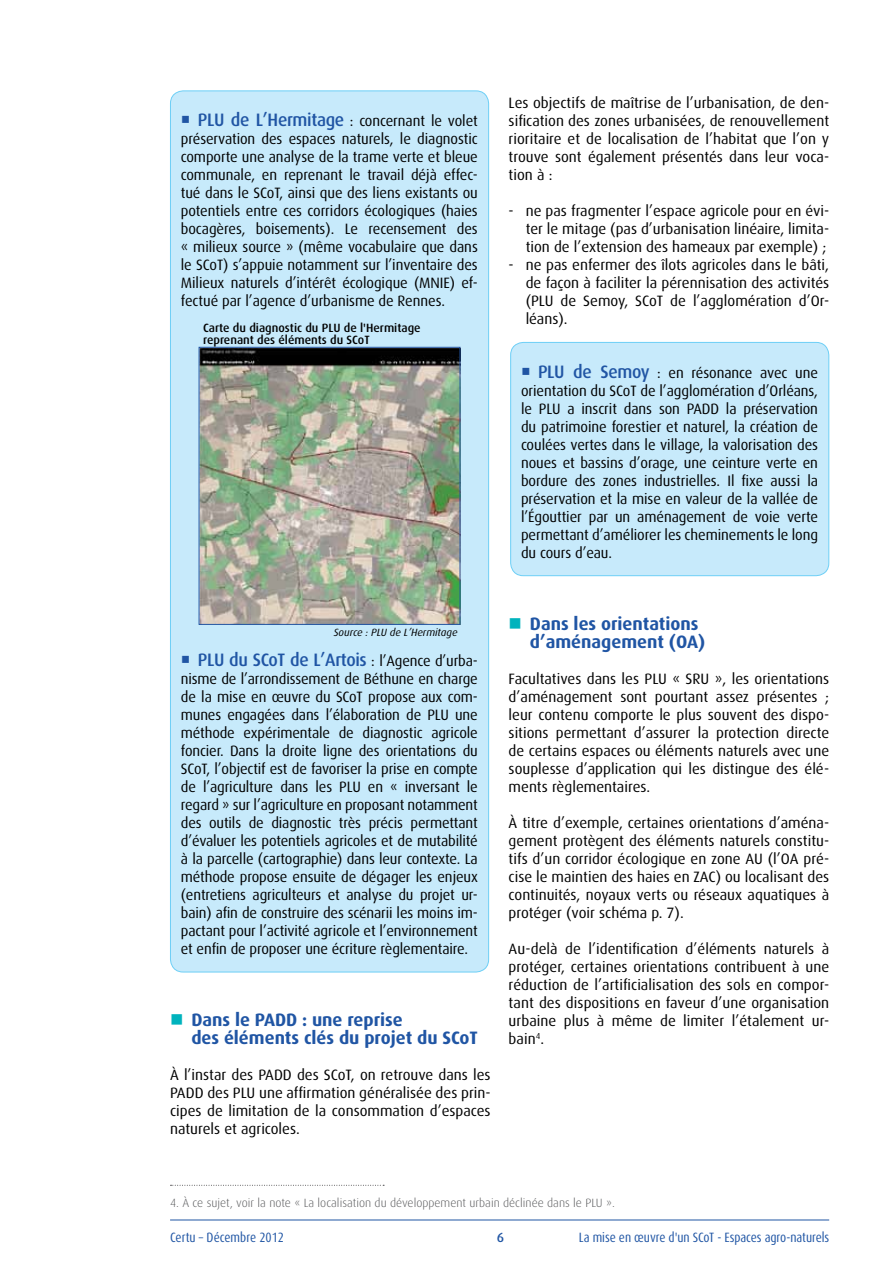
<style>
.page{position:relative;width:893px;height:1263px;background:#fff}
.page>*{position:absolute;margin:0;border:0;box-sizing:border-box;transform-origin:0 0}
.t1{font:700 18px/18px "Dax OT";color:#2055a4}
.t2{font:500 18px "Dax OT";letter-spacing:-.02em;color:#2055a4}
.t3{font:15px/18px "Dax OT";color:#000;text-align:justify}
.t4{font:condensed 13.5px "Dax OT";letter-spacing:-.005em;color:#2055a4}
.t5{font:500 13.5px "Dax OT";color:#2055a4}
.t6{font:300 12px "Dax OT";color:#58595b}
.t7{font:500 12px/12px "Dax OT";color:#000}
.t8{font:italic 10.5px "Dax OT";color:#000}
.s1{font-weight:500;font-size:18px;color:#2055a4}
.s2{font-weight:400;font-size:15px;color:#000}
</style>
<div class="page">
<hr style="left:170px;top:1219px;width:659px;height:1px;background:#2055a4">
<div style="left:170px;top:91px;width:319px;height:881px;background:#c7eafb;border-radius:13px"></div>
<img style="left:201px;top:349px;width:257px;height:274px">
<div style="left:199px;top:347px;width:261px;height:278px;border:1px solid #2055a4"></div>
<div style="left:511px;top:342px;width:318px;height:234px;background:#c7eafb;border-radius:13px"></div>
<div style="left:510px;top:342px;width:319px;height:234px;border:1px solid #6dcff6;border-radius:13px"></div>
<svg style="left:171px;top:1185px;width:213px;height:1px"></svg>
<p class="t3" style="left:181px;top:112px;width:299px;text-indent:17px"><span class="s1">PLU de L’Hermitage</span> : concernant le volet préservation des espaces naturels, le diagnostic comporte une analyse de la trame verte et bleue communale, en reprenant le travail déjà effec&shy;tué dans le SCoT, ainsi que des liens existants ou potentiels entre ces corridors écologiques (haies bocagères, boisements). Le recensement des « milieux source » (même vocabulaire que dans le SCoT) s’appuie notamment sur l’inventaire des Milieux naturels d’intérêt écologique (MNIE) ef&shy;fectué par l’agence d’urbanisme de Rennes.</p>
<p class="t7" style="left:203px;top:321px;width:219px">Carte du diagnostic du PLU de l'Hermitage reprenant des éléments du SCoT</p>
<p class="t3" style="left:509px;top:94px;width:322px">Les objectifs de maîtrise de l’urbanisation, de den&shy;sification des zones urbanisées, de renouvellement rioritaire et de localisation de l’habitat que l’on y trouve sont également présentés dans leur voca&shy;tion à :</p>
<p class="t3" style="left:526px;top:202px;width:305px;text-indent:-17px">- ne pas fragmenter l’espace agricole pour en évi&shy;ter le mitage (pas d’urbanisation linéaire, limita&shy;tion de l’extension des hameaux par exemple) ;</p>
<p class="t3" style="left:526px;top:256px;width:305px;text-indent:-17px">- ne pas enfermer des îlots agricoles dans le bâti, de façon à faciliter la pérennisation des activités (PLU de Semoy, SCoT de l’agglomération d’Or&shy;léans).</p>
<p class="t3" style="left:521px;top:364px;width:299px;text-indent:17px"><span class="s1">PLU de Semoy</span> : en résonance avec une orientation du SCoT de l’agglomération d’Orléans, le PLU a inscrit dans son PADD la préservation du patrimoine forestier et naturel, la création de coulées vertes dans le village, la valorisation des noues et bassins d’orage, une ceinture verte en bordure des zones industrielles. Il fixe aussi la préservation et la mise en valeur de la vallée de l’Égouttier par un aménagement de voie verte permettant d’améliorer les cheminements le long du cours d’eau.</p>
<p class="t8" style="left:334px;top:627px;width:125px">Source : PLU de L’Hermitage</p>
<p class="t2" style="left:198px;top:650px;width:281px">PLU du SCoT de L’Artois <span class="s2">: l’Agence d’urba-</span></p>
<p class="t3" style="left:181px;top:670px;width:299px">nisme de l’arrondissement de Béthune en charge de la mise en œuvre du SCoT propose aux com&shy;munes engagées dans l’élaboration de PLU une méthode expérimentale de diagnostic agricole foncier. Dans la droite ligne des orientations du SCoT, l’objectif est de favoriser la prise en compte de l’agriculture dans les PLU en « inversant le regard » sur l’agriculture en proposant notamment des outils de diagnostic très précis permettant d’évaluer les potentiels agricoles et de mutabilité à la parcelle (cartographie) dans leur contexte. La méthode propose ensuite de dégager les enjeux (entretiens agriculteurs et analyse du projet ur&shy;bain) afin de construire des scénarii les moins im&shy;pactant pour l’activité agricole et l’environnement et enfin de proposer une écriture règlementaire.</p>
<p class="t1" style="left:191px;top:1011px;width:288px">Dans le PADD : une reprise<br>des éléments clés du projet du SCoT</p>
<p class="t3" style="left:170px;top:1066px;width:322px">À l’instar des PADD des SCoT, on retrouve dans les PADD des PLU une affirmation généralisée des prin&shy;cipes de limitation de la consommation d’espaces naturels et agricoles.</p>
<p class="t1" style="left:530px;top:615px;width:177px">Dans les orientations d’aménagement (OA)</p>
<p class="t3" style="left:509px;top:670px;width:322px">Facultatives dans les PLU « SRU », les orientations d’aménagement sont pourtant assez présentes ; leur contenu comporte le plus souvent des dispo&shy;sitions permettant d’assurer la protection directe de certains espaces ou éléments naturels avec une souplesse d’application qui les distingue des élé&shy;ments règlementaires.</p>
<p class="t3" style="left:509px;top:814px;width:322px">À titre d’exemple, certaines orientations d’aména&shy;gement protègent des éléments naturels constitu&shy;tifs d’un corridor écologique en zone AU (l’OA pré&shy;cise le maintien des haies en ZAC) ou localisant des continuités, noyaux verts ou réseaux aquatiques à protéger (voir schéma p. 7).</p>
<p class="t3" style="left:509px;top:940px;width:322px">Au-delà de l’identification d’éléments naturels à protéger, certaines orientations contribuent à une réduction de l’artificialisation des sols en compor&shy;tant des dispositions en faveur d’une organisation urbaine plus à même de limiter l’étalement ur&shy;bain<sup>4</sup>.</p>
<p class="t6" style="left:170px;top:1196px;width:446px">4. À ce sujet, voir la note « La localisation du développement urbain déclinée dans le PLU ».</p>
<p class="t4" style="left:170px;top:1229px;width:116px">Certu – Décembre 2012</p>
<p class="t5" style="left:497px;top:1230px;width:9px">6</p>
<p class="t4" style="left:579px;top:1229px;width:252px">La mise en œuvre d'un SCoT - Espaces agro-naturels</p>
</div>
